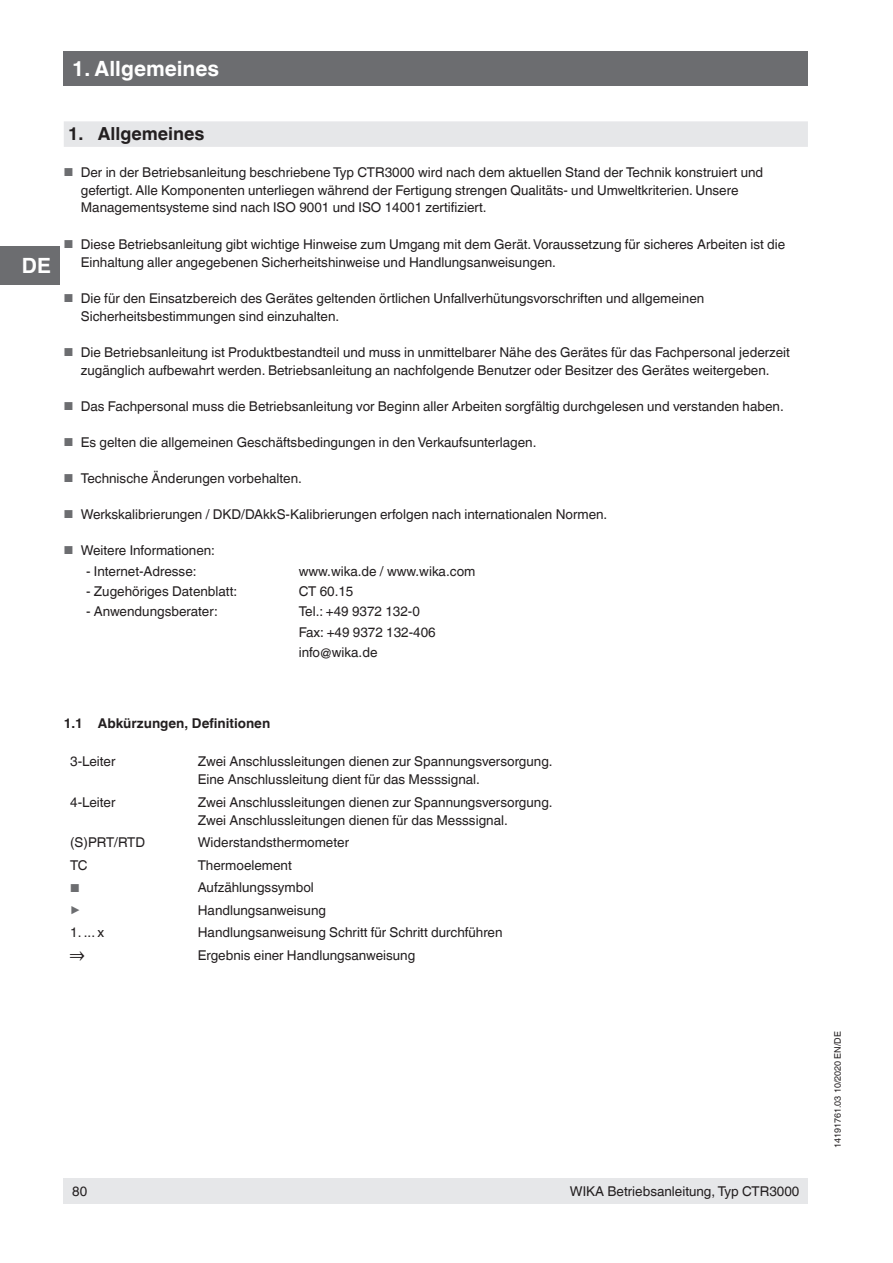
<style>
.page{position:relative;width:893px;height:1263px;background:#fff}
.page>*{position:absolute;margin:0;border:0;box-sizing:border-box;transform-origin:0 0}
.t1{font:700 21px "Helvetica World";color:#fff}
.t2{font:20.4px "Helvetica World";color:#231f20}
.t3{font:700 18px "Helvetica World";color:#231f20}
.t4{font:13.5px/18px "Helvetica World";color:#231f20}
.t5{font:700 13.5px "Helvetica World";color:#231f20}
.t6{font:13.35px "Helvetica World";color:#6c6d70}
.t7{font:11.55px "Helvetica World";color:#6c6d70}
.t8{font:9px "Helvetica World";color:#231f20}
.s1{font-size:11.55px;color:#6c6d70}
</style>
<div class="page">
<div style="left:64px;top:51px;width:744px;height:34px;background:#6c6d70"></div>
<div style="left:0;top:247px;width:60px;height:38px;background:#6c6d70"></div>
<div style="left:64px;top:1178px;width:744px;height:25px;background:#e6e7e9"></div>
<div style="left:64px;top:121px;width:744px;height:26px;background:#e6e7e9"></div>
<h1 class="t1" style="left:72px;top:56px;width:148px">1. Allgemeines</h1>
<h1 class="t1" style="left:22px;top:254px;width:31px">DE</h1>
<h3 class="t3" style="left:68px;top:124px;width:138px">1. Allgemeines</h3>
<p class="t4" style="left:81px;top:163px;width:684px;text-indent:-17px"><span class="s1">■</span> Der in der Betriebsanleitung beschriebene Typ CTR3000 wird nach dem aktuellen Stand der Technik konstruiert und gefertigt. Alle Komponenten unterliegen während der Fertigung strengen Qualitäts- und Umweltkriterien. Unsere<br>Managementsysteme sind nach ISO 9001 und ISO 14001 zertifiziert.</p>
<p class="t4" style="left:81px;top:235px;width:706px;text-indent:-17px"><span class="s1">■</span> Diese Betriebsanleitung gibt wichtige Hinweise zum Umgang mit dem Gerät. Voraussetzung für sicheres Arbeiten ist die<br>Einhaltung aller angegebenen Sicherheitshinweise und Handlungsanweisungen.</p>
<p class="t4" style="left:81px;top:289px;width:625px;text-indent:-17px"><span class="s1">■</span> Die für den Einsatzbereich des Gerätes geltenden örtlichen Unfallverhütungsvorschriften und allgemeinen<br>Sicherheitsbestimmungen sind einzuhalten.</p>
<p class="t4" style="left:64px;top:343px;width:728px;text-align:center"><span class="s1">■</span> Die Betriebsanleitung ist Produktbestandteil und muss in unmittelbarer Nähe des Gerätes für das Fachpersonal jederzeit zugänglich aufbewahrt werden. Betriebsanleitung an nachfolgende Benutzer oder Besitzer des Gerätes weitergeben.</p>
<p class="t4" style="left:64px;top:397px;width:721px"><span class="s1">■</span> Das Fachpersonal muss die Betriebsanleitung vor Beginn aller Arbeiten sorgfältig durchgelesen und verstanden haben.</p>
<p class="t4" style="left:64px;top:433px;width:474px"><span class="s1">■</span> Es gelten die allgemeinen Geschäftsbedingungen in den Verkaufsunterlagen.</p>
<p class="t4" style="left:64px;top:469px;width:240px"><span class="s1">■</span> Technische Änderungen vorbehalten.</p>
<p class="t4" style="left:64px;top:505px;width:545px"><span class="s1">■</span> Werkskalibrierungen / DKD/DAkkS-Kalibrierungen erfolgen nach internationalen Normen.</p>
<p class="t4" style="left:64px;top:541px;width:153px"><span class="s1">■</span> Weitere Informationen:</p>
<p class="t4" style="left:86px;top:562px;width:112px">- Internet-Adresse:</p>
<p class="t4" style="left:299px;top:562px;width:178px">www.wika.de / www.wika.com</p>
<p class="t4" style="left:86px;top:582px;width:153px">- Zugehöriges Datenblatt:</p>
<p class="t4" style="left:299px;top:582px;width:56px">CT 60.15</p>
<p class="t4" style="left:86px;top:602px;width:133px">- Anwendungsberater:</p>
<p class="t4" style="left:299px;top:601px;width:139px;line-height:20.2px">Tel.: +49 9372 132-0<br>Fax: +49 9372 132-406 info@wika.de</p>
<p class="t5" style="left:64px;top:716px;width:208px">1.1 Abkürzungen, Definitionen</p>
<p class="t4" style="left:70px;top:753px;width:47px">3-Leiter</p>
<p class="t4" style="left:198px;top:753px;width:356px">Zwei Anschlussleitungen dienen zur Spannungsversorgung.<br>Eine Anschlussleitung dient für das Messsignal.</p>
<p class="t4" style="left:70px;top:793px;width:47px">4-Leiter</p>
<p class="t4" style="left:198px;top:793px;width:356px">Zwei Anschlussleitungen dienen zur Spannungsversorgung.<br>Zwei Anschlussleitungen dienen für das Messsignal.</p>
<p class="t4" style="left:70px;top:834px;width:77px">(S)PRT/RTD</p>
<p class="t4" style="left:198px;top:834px;width:153px">Widerstandsthermometer</p>
<p class="t4" style="left:70px;top:856px;width:19px">TC</p>
<p class="t4" style="left:198px;top:856px;width:96px">Thermoelement</p>
<p class="t7" style="left:70px;top:881px;width:11px">■</p>
<p class="t4" style="left:198px;top:879px;width:118px">Aufzählungssymbol</p>
<p class="t6" style="left:70px;top:901px;width:12px">▶</p>
<p class="t4" style="left:198px;top:901px;width:130px">Handlungsanweisung</p>
<p class="t4" style="left:70px;top:923px;width:36px">1. ... x</p>
<p class="t4" style="left:198px;top:923px;width:306px">Handlungsanweisung Schritt für Schritt durchführen</p>
<h2 class="t2" style="left:70px;top:944px;width:17px">⇒</h2>
<p class="t4" style="left:198px;top:946px;width:219px">Ergebnis einer Handlungsanweisung</p>
<p class="t4" style="left:72px;top:1182px;width:17px">80</p>
<p class="t4" style="left:570px;top:1182px;width:231px">WIKA Betriebsanleitung, Typ CTR3000</p>
<p class="t8" style="left:832px;top:1148px;width:118px;rotate:-90deg">14191761.03 10/2020 EN/DE</p>
</div>
